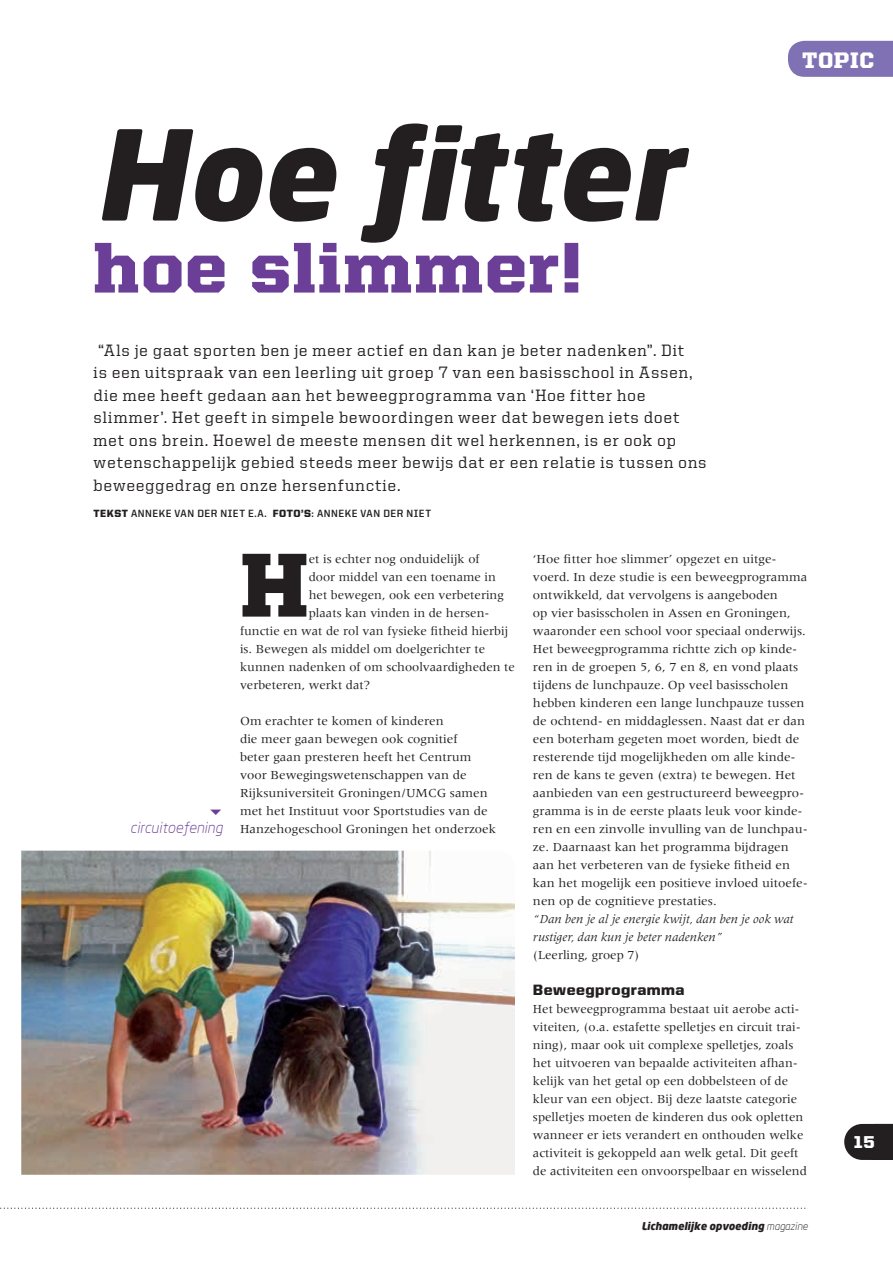
<style>
.page{position:relative;width:893px;height:1263px;background:#fff}
.page>*{position:absolute;margin:0;border:0;box-sizing:border-box;transform-origin:0 0}
.t1{font:italic 900 123px "Neo Sans";color:#231f20}
.t2{font:900 91.05px "United Serif Reg";color:#231f20}
.t3{font:900 72px "United Serif Reg";letter-spacing:.02em;color:#6b3e98}
.t4{font:900 22.5px "United Serif Reg";letter-spacing:.03em;color:#fff}
.t5{font:900 17.25px "United Sans Reg";color:#fff}
.t6{font:500 16.5px/22.5px "United Serif Reg";letter-spacing:.05em;color:#231f20}
.t7{font:900 15px "United Sans Reg";letter-spacing:.03em;color:#231f20}
.t8{font:italic 300 15px "Neo Sans";color:#6b3e98}
.t9{font:12.75px/18px "Meridien LT Std";color:#231f20}
.t10{font:italic 12.75px/18px "Meridien LT Std";color:#231f20}
.t11{font:700 10.5px "United Sans Reg";letter-spacing:.05em;color:#231f20}
.t12{font:italic 900 10.5px "Neo Sans";color:#231f20}
.s1{font-weight:900}
.s2{font-weight:300}
</style>
<div class="page">
<img style="left:21px;top:851px;width:494px;height:324px">
<div style="left:788px;top:41px;width:105px;height:36px;background:#7f71b3"></div>
<svg style="left:844px;top:1124px;width:49px;height:36px"></svg>
<svg style="left:0;top:1207px;width:808px;height:2px"></svg>
<h1 class="t1" style="left:94px;top:94px;width:587px">Hoe fitter</h1>
<h3 class="t3" style="left:94px;top:228px;width:491px">hoe slimmer!</h3>
<p class="t6" style="left:94px;top:338px;width:615px">“Als je gaat sporten ben je meer actief en dan kan je beter nadenken”. Dit<br>is een uitspraak van een leerling uit groep 7 van een basisschool in Assen, die mee heeft gedaan aan het beweegprogramma van ‘Hoe fitter hoe slimmer’. Het geeft in simpele bewoordingen weer dat bewegen iets doet met ons brein. Hoewel de meeste mensen dit wel herkennen, is er ook op wetenschappelijk gebied steeds meer bewijs dat er een relatie is tussen ons beweeggedrag en onze hersenfunctie.</p>
<p class="t11" style="left:94px;top:507px;width:339px"><span class="s1">TEKST</span> ANNEKE VAN DER NIET E.A. <span class="s1">FOTO’S</span>: ANNEKE VAN DER NIET</p>
<h3 class="t4" style="left:802px;top:48px;width:74px">TOPIC</h3>
<p class="t8" style="left:130px;top:818px;width:94px">circuitoefening</p>
<h2 class="t2" style="left:240px;top:535px;width:70px">H</h2>
<p class="t9" style="left:309px;top:549px;width:172px">et is echter nog onduidelijk of</p>
<p class="t9" style="left:309px;top:567px;width:189px">door middel van een toename in</p>
<p class="t9" style="left:309px;top:585px;width:197px">het bewegen, ook een verbetering</p>
<p class="t9" style="left:309px;top:603px;width:182px">plaats kan vinden in de hersen-</p>
<p class="t9" style="left:240px;top:621px;width:270px">functie en wat de rol van fysieke fitheid hierbij</p>
<p class="t9" style="left:240px;top:639px;width:247px">is. Bewegen als middel om doelgerichter te</p>
<p class="t9" style="left:240px;top:657px;width:276px">kunnen nadenken of om schoolvaardigheden te</p>
<p class="t9" style="left:240px;top:675px;width:132px">verbeteren, werkt dat?</p>
<p class="t9" style="left:240px;top:711px;width:258px">Om erachter te komen of kinderen<br>die meer gaan bewegen ook cognitief<br>beter gaan presteren heeft het Centrum voor Bewegingswetenschappen van de Rijksuniversiteit Groningen/UMCG samen met het Instituut voor Sportstudies van de Hanzehogeschool Groningen het onderzoek</p>
<p class="t9" style="left:533px;top:549px;width:276px">‘Hoe fitter hoe slimmer’ opgezet en uitge&shy;voerd. In deze studie is een beweegprogramma ontwikkeld, dat vervolgens is aangeboden<br>op vier basisscholen in Assen en Groningen, waaronder een school voor speciaal onderwijs.<br>Het beweegprogramma richtte zich op kinde&shy;ren in de groepen 5, 6, 7 en 8, en vond plaats tijdens de lunchpauze. Op veel basisscholen hebben kinderen een lange lunchpauze tussen de ochtend- en middaglessen. Naast dat er dan een boterham gegeten moet worden, biedt de resterende tijd mogelijkheden om alle kinde&shy;ren de kans te geven (extra) te bewegen. Het aanbieden van een gestructureerd beweegpro&shy;gramma is in de eerste plaats leuk voor kinde&shy;ren en een zinvolle invulling van de lunchpau&shy;ze. Daarnaast kan het programma bijdragen aan het verbeteren van de fysieke fitheid en kan het mogelijk een positieve invloed uitoefe&shy;nen op de cognitieve prestaties.</p>
<p class="t10" style="left:533px;top:910px;width:262px">“Dan ben je al je energie kwijt, dan ben je ook wat rustiger, dan kun je beter nadenken”</p>
<p class="t9" style="left:533px;top:945px;width:108px">(Leerling, groep 7)</p>
<p class="t7" style="left:533px;top:981px;width:153px">Beweegprogramma</p>
<p class="t9" style="left:533px;top:999px;width:275px">Het beweegprogramma bestaat uit aerobe acti&shy;viteiten, (o.a. estafette spelletjes en circuit trai&shy;ning), maar ook uit complexe spelletjes, zoals het uitvoeren van bepaalde activiteiten afhan&shy;kelijk van het getal op een dobbelsteen of de kleur van een object. Bij deze laatste categorie spelletjes moeten de kinderen dus ook opletten wanneer er iets verandert en onthouden welke activiteit is gekoppeld aan welk getal. Dit geeft de activiteiten een onvoorspelbaar en wisselend</p>
<p class="t12" style="left:641px;top:1219px;width:168px">Lichamelijke opvoeding <span class="s2">magazine</span></p>
<h3 class="t5" style="left:854px;top:1133px;width:22px">15</h3>
</div>
